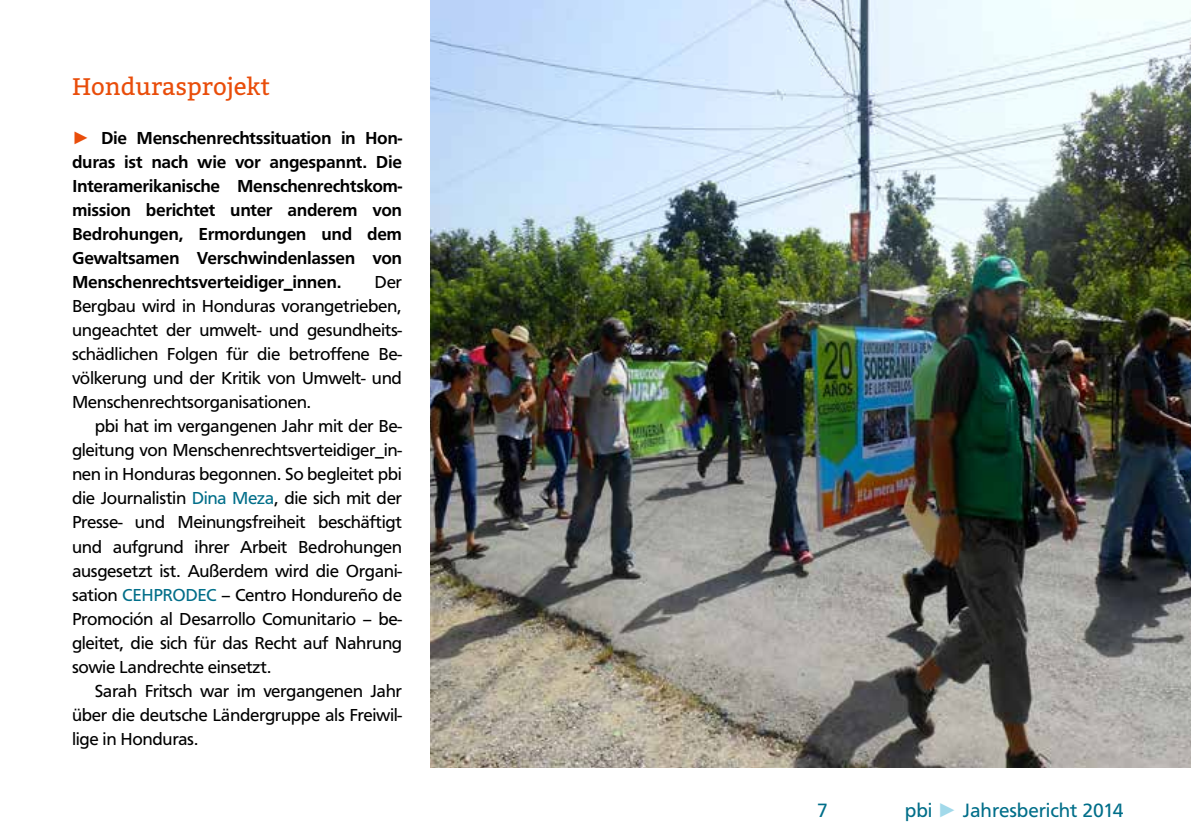
<style>
.page{position:relative;width:1191px;height:840px;background:#fff}
.page>*{position:absolute;margin:0;border:0;box-sizing:border-box;transform-origin:0 0}
.t1{font:24px "Bitter";color:#e94d0a}
.t2{font:20px "Carto Gothic Std";letter-spacing:-.005em;color:#006e89}
.t3{font:18px/24px "Carto Gothic Std";letter-spacing:-.02em;color:#000;text-align:justify}
.t4{font:700 18px/24px "Carto Gothic Std";letter-spacing:-.02em;color:#000;text-align:justify}
.s1{font-family:"Arial";font-weight:400;color:#e94d0a}
.s2{color:#006e89}
.s3{font-family:"Arial";color:#a2d9ea}
</style>
<div class="page">
<img style="left:430px;top:0;width:761px;height:767px">
<h1 class="t1" style="left:72px;top:72px;width:199px">Hondurasprojekt</h1>
<p class="t4" style="left:72px;top:126px;width:331px"><span class="s1">►</span> Die Menschenrechtssituation in Hon&shy;duras ist nach wie vor angespannt. Die Interamerikanische Menschenrechtskom&shy;mission berichtet unter anderem von Bedrohungen, Ermordungen und dem Gewaltsamen Verschwindenlassen von Menschenrechtsverteidiger_innen.</p>
<p class="t3" style="left:72px;top:270px;width:331px;text-indent:302px">Der Bergbau wird in Honduras vorangetrieben, ungeachtet der umwelt- und gesundheits&shy;schädlichen Folgen für die betroffene Be&shy;völkerung und der Kritik von Umwelt- und Menschenrechtsorganisationen.</p>
<p class="t3" style="left:72px;top:414px;width:331px;text-indent:23px">pbi hat im vergangenen Jahr mit der Be&shy;gleitung von Menschenrechtsverteidiger_in&shy;nen in Honduras begonnen. So begleitet pbi die Journalistin <span class="s2">Dina Meza</span>, die sich mit der Presse- und Meinungsfreiheit beschäftigt und aufgrund ihrer Arbeit Bedrohungen ausgesetzt ist. Außerdem wird die Organi&shy;sation <span class="s2">CEHPRODEC</span> – Centro Hondureño de Promoción al Desarrollo Comunitario – be&shy;gleitet, die sich für das Recht auf Nahrung sowie Landrechte einsetzt.</p>
<p class="t3" style="left:72px;top:678px;width:331px;text-indent:23px">Sarah Fritsch war im vergangenen Jahr über die deutsche Ländergruppe als Freiwil&shy;lige in Honduras.</p>
<p class="t2" style="left:817px;top:798px;width:12px">7</p>
<p class="t2" style="left:904px;top:798px;width:220px">pbi <span class="s3">►</span> Jahresbericht 2014</p>
</div>
